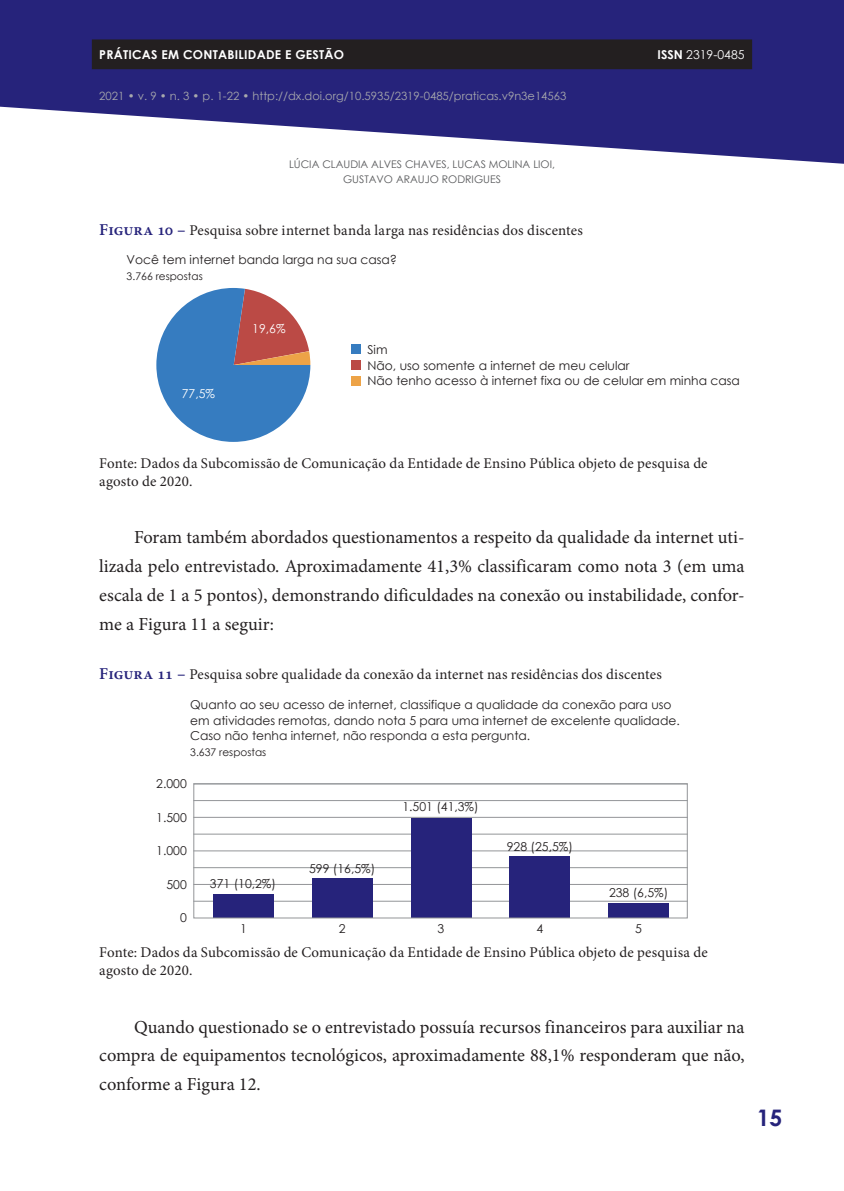
<style>
.page{position:relative;width:844px;height:1191px;background:#fff}
.page>*{position:absolute;margin:0;border:0;box-sizing:border-box;transform-origin:0 0}
.t1{font:700 22.75px "Century Gothic";color:#26237b}
.t2{font:18.38px/28.9px "Minion Pro";color:#231f20;text-align:justify}
.t3{font:14.88px/17.8px "Minion Pro";letter-spacing:.01em;color:#231f20}
.t4{font:12.25px/15.8px "Century Gothic";color:#231f20}
.t5{font:700 12.25px "Century Gothic";letter-spacing:.02em;color:#fff}
.t6{font:12.25px "Century Gothic";color:#fff}
.t7{font:11.38px "Century Gothic";color:#a8a9ad}
.t8{font:10.5px/15.8px "Century Gothic";color:#57585a;text-align:center}
.t9{font:10.5px "Century Gothic";color:#231f20}
.s1{font-weight:700}
.s2{font-weight:600;font-size:16.62px;color:#26237b}
</style>
<div class="page">
<svg style="left:1px;top:0;width:842px;height:164px;fill:#26237b"></svg>
<svg style="left:0;top:0;width:1px;height:107px"></svg>
<div style="left:92px;top:39px;width:660px;height:30px;background:#231f20"></div>
<svg style="left:156px;top:288px;width:154px;height:154px"></svg>
<div style="left:351px;top:345px;width:9px;height:9px;background:#367cc0"></div>
<div style="left:351px;top:360px;width:9px;height:9px;background:#bb4a45"></div>
<div style="left:351px;top:376px;width:9px;height:9px;background:#eda347"></div>
<hr style="left:193px;top:901px;width:494px;height:1px;background:#939598">
<hr style="left:193px;top:884px;width:494px;height:1px;background:#939598">
<hr style="left:193px;top:867px;width:494px;height:1px;background:#939598">
<hr style="left:193px;top:850px;width:494px;height:1px;background:#939598">
<hr style="left:193px;top:834px;width:494px;height:1px;background:#939598">
<hr style="left:193px;top:817px;width:494px;height:1px;background:#939598">
<hr style="left:193px;top:800px;width:494px;height:1px;background:#939598">
<div style="left:411px;top:818px;width:60px;height:100px;background:#26237b"></div>
<div style="left:509px;top:856px;width:60px;height:62px;background:#26237b"></div>
<div style="left:213px;top:894px;width:60px;height:24px;background:#26237b"></div>
<div style="left:312px;top:878px;width:60px;height:40px;background:#26237b"></div>
<div style="left:608px;top:903px;width:60px;height:15px;background:#26237b"></div>
<div style="left:193px;top:783px;width:494px;height:135px;border:1px solid #939598"></div>
<p class="t5" style="left:99px;top:45px;width:246px">PRÁTICAS EM CONTABILIDADE E GESTÃO</p>
<p class="t6" style="left:657px;top:46px;width:88px"><span class="s1">ISSN</span> 2319-0485</p>
<p class="t7" style="left:99px;top:88px;width:468px">2021 • v. 9 • n. 3 • p. 1-22 • http://dx.doi.org/10.5935/2319-0485/praticas.v9n3e14563</p>
<p class="t8" style="left:289px;top:156px;width:267px">LÚCIA CLAUDIA ALVES CHAVES, LUCAS MOLINA LIOI,<br>GUSTAVO ARAUJO RODRIGUES</p>
<p class="t3" style="left:99px;top:222px;width:485px"><span class="s2">Figura 10 –</span> Pesquisa sobre internet banda larga nas residências dos discentes</p>
<p class="t4" style="left:127px;top:252px;width:272px">Você tem internet banda larga na sua casa?</p>
<p class="t9" style="left:127px;top:269px;width:78px">3.766 respostas</p>
<p class="t6" style="left:182px;top:385px;width:35px">77,5%</p>
<p class="t6" style="left:252px;top:320px;width:35px">19,6%</p>
<p class="t4" style="left:367px;top:341px;width:374px">Sim<br>Não, uso somente a internet de meu celular<br>Não tenho acesso à internet fixa ou de celular em minha casa</p>
<p class="t3" style="left:99px;top:454px;width:609px">Fonte: Dados da Subcomissão de Comunicação da Entidade de Ensino Pública objeto de pesquisa de agosto de 2020.</p>
<p class="t2" style="left:99px;top:523px;width:646px;text-indent:35px">Foram também abordados questionamentos a respeito da qualidade da internet uti&shy;lizada pelo entrevistado. Aproximadamente 41,3% classificaram como nota 3 (em uma escala de 1 a 5 pontos), demonstrando dificuldades na conexão ou instabilidade, confor&shy;me a Figura 11 a seguir:</p>
<p class="t3" style="left:99px;top:665px;width:564px"><span class="s2">Figura 11 –</span> Pesquisa sobre qualidade da conexão da internet nas residências dos discentes</p>
<p class="t4" style="left:190px;top:696px;width:491px">Quanto ao seu acesso de internet, classifique a qualidade da conexão para uso em atividades remotas, dando nota 5 para uma internet de excelente qualidade.<br>Caso não tenha internet, não responda a esta pergunta.</p>
<p class="t9" style="left:190px;top:745px;width:78px">3.637 respostas</p>
<p class="t4" style="left:156px;top:775px;width:32px">2.000</p>
<p class="t4" style="left:156px;top:809px;width:32px">1.500</p>
<p class="t4" style="left:156px;top:842px;width:32px">1.000</p>
<p class="t4" style="left:166px;top:876px;width:22px">500</p>
<p class="t4" style="left:180px;top:909px;width:8px">0</p>
<p class="t4" style="left:210px;top:875px;width:68px">371 (10,2%)</p>
<p class="t4" style="left:309px;top:860px;width:68px">599 (16,5%)</p>
<p class="t4" style="left:402px;top:799px;width:78px">1.501 (41,3%)</p>
<p class="t4" style="left:506px;top:838px;width:68px">928 (25,5%)</p>
<p class="t4" style="left:609px;top:884px;width:61px">238 (6,5%)</p>
<p class="t4" style="left:240px;top:920px;width:8px">1</p>
<p class="t4" style="left:339px;top:920px;width:8px">2</p>
<p class="t4" style="left:437px;top:920px;width:8px">3</p>
<p class="t4" style="left:536px;top:920px;width:8px">4</p>
<p class="t4" style="left:635px;top:920px;width:8px">5</p>
<p class="t3" style="left:99px;top:943px;width:609px">Fonte: Dados da Subcomissão de Comunicação da Entidade de Ensino Pública objeto de pesquisa de agosto de 2020.</p>
<p class="t2" style="left:99px;top:1012px;width:646px;text-indent:35px">Quando questionado se o entrevistado possuía recursos financeiros para auxiliar na compra de equipamentos tecnológicos, aproximadamente 88,1% responderam que não, conforme a Figura 12.</p>
<p class="t1" style="left:756px;top:1100px;width:27px">15</p>
</div>
